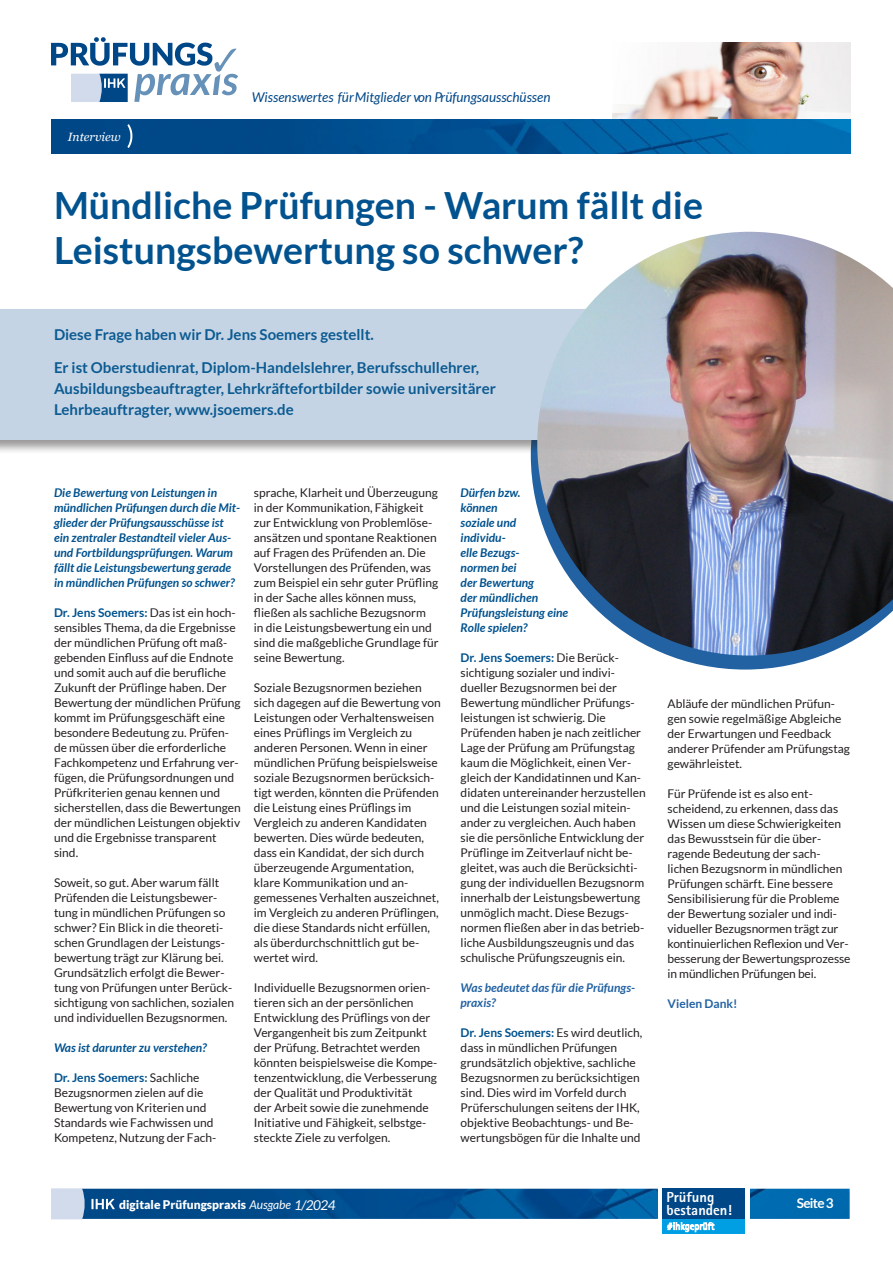
<style>
.page{position:relative;width:893px;height:1263px;background:#fff}
.page>*{position:absolute;margin:0;border:0;box-sizing:border-box;transform-origin:0 0}
.t1{font:700 37.5px/45px "Lato";color:#01528e}
.t2{font:700 15px/21px "Lato";color:#0c5b92}
.t3{font:800 14.55px/13.5px "Rotis Sans Serif Std";color:#fff}
.t4{font:italic 13.5px "Lato";color:#004787}
.t5{font:700 13.5px "Lato";letter-spacing:-.05em;color:#fff}
.t6{font:12px/15px "Lato";color:#231f20}
.t7{font:italic 700 12px/15px "Lato";color:#01528e}
.t8{font:italic 700 12px/15px "Lato";color:#2262a3}
.t9{font:900 12px "Lato";color:#fff}
.t10{font:700 12px "Lato";color:#2262a3}
.t11{font:italic 12px "Georgia";color:#fff}
.s1{font-weight:700;color:#01528e}
.s2{font-weight:400;font-style:italic}
.s3{font-weight:400;font-style:italic;font-size:13.5px}
</style>
<div class="page">
<svg style="left:531px;top:454px;width:292px;height:215px"></svg>
<div style="left:0;top:307px;width:638px;height:147px;background:#231f20;opacity:.46"></div>
<div style="left:0;top:310px;width:624px;height:130px;background:#c5d4e4"></div>
<img style="left:115px;top:1189px;width:735px;height:30px">
<div style="left:51px;top:119px;width:799px;height:34px;background:#004787"></div>
<svg style="left:51px;top:1188px;width:64px;height:31px;background:#7da0c3"></svg>
<svg style="left:51px;top:37px;width:187px;height:65px"></svg>
<img style="left:612px;top:43px;width:238px;height:76px">
<img style="left:127px;top:119px;width:723px;height:34px">
<svg style="left:128px;top:124px;width:4px;height:24px"></svg>
<div style="left:658px;top:1183px;width:91px;height:53px;background:#fff"></div>
<div style="left:662px;top:1188px;width:83px;height:31px;background:#004787"></div>
<div style="left:662px;top:1219px;width:83px;height:14px;background:#009ee3"></div>
<svg style="left:667px;top:1222px;width:47px;height:10px"></svg>
<img style="left:537px;top:232px;width:356px;height:423px">
<p class="t11" style="left:68px;top:129px;width:54px">Interview</p>
<p class="t4" style="left:252px;top:90px;width:300px">Wissenswertes für Mitglieder von Prüfungsausschüssen</p>
<p class="t1" style="left:54px;top:183px;width:651px">Mündliche Prüfungen - Warum fällt die<br>Leistungsbewertung so schwer?</p>
<p class="t2" style="left:54px;top:324px;width:321px">Diese Frage haben wir Dr. Jens Soemers gestellt.</p>
<p class="t2" style="left:54px;top:357px;width:443px">Er ist Oberstudienrat, Diplom-Handelslehrer, Berufsschullehrer,<br>Ausbildungsbeauftragter, Lehrkräftefortbilder sowie universitärer<br>Lehrbeauftragter, www.jsoemers.de</p>
<p class="t7" style="left:54px;top:486px;width:188px">Die Bewertung von Leistungen in mündlichen Prüfungen durch die Mit&shy;glieder der Prüfungsausschüsse ist ein zentraler Bestandteil vieler Aus&shy;und Fortbildungsprüfungen. Warum fällt die Leistungsbewertung gerade in mündlichen Prüfungen so schwer?</p>
<p class="t6" style="left:54px;top:605px;width:188px"><span class="s1">Dr. Jens Soemers:</span> Das ist ein hoch&shy;sensibles Thema, da die Ergebnisse der mündlichen Prüfung oft maß&shy;gebenden Einfluss auf die Endnote und somit auch auf die berufliche<br>Zukunft der Prüflinge haben. Der<br>Bewertung der mündlichen Prüfung kommt im Prüfungsgeschäft eine besondere Bedeutung zu. Prüfen&shy;de müssen über die erforderliche<br>Fachkompetenz und Erfahrung ver&shy;fügen, die Prüfungsordnungen und<br>Prüfkriterien genau kennen und sicherstellen, dass die Bewertungen der mündlichen Leistungen objektiv und die Ergebnisse transparent sind.</p>
<p class="t6" style="left:54px;top:875px;width:182px">Soweit, so gut. Aber warum fällt Prüfenden die Leistungsbewer&shy;tung in mündlichen Prüfungen so schwer? Ein Blick in die theoreti&shy;schen Grundlagen der Leistungs&shy;bewertung trägt zur Klärung bei.<br>Grundsätzlich erfolgt die Bewer&shy;tung von Prüfungen unter Berück&shy;sichtigung von sachlichen, sozialen und individuellen Bezugsnormen.</p>
<p class="t7" style="left:54px;top:1041px;width:154px">Was ist darunter zu verstehen?</p>
<p class="t6" style="left:54px;top:1070px;width:164px"><span class="s1">Dr. Jens Soemers:</span> Sachliche<br>Bezugsnormen zielen auf die<br>Bewertung von Kriterien und<br>Standards wie Fachwissen und<br>Kompetenz, Nutzung der Fach-</p>
<p class="t6" style="left:254px;top:485px;width:186px">sprache, Klarheit und Überzeugung in der Kommunikation, Fähigkeit zur Entwicklung von Problemlöse&shy;ansätzen und spontane Reaktionen auf Fragen des Prüfenden an. Die<br>Vorstellungen des Prüfenden, was zum Beispiel ein sehr guter Prüfling in der Sache alles können muss, fließen als sachliche Bezugsnorm<br>in die Leistungsbewertung ein und sind die maßgebliche Grundlage für seine Bewertung.</p>
<p class="t6" style="left:254px;top:680px;width:188px">Soziale Bezugsnormen beziehen sich dagegen auf die Bewertung von<br>Leistungen oder Verhaltensweisen eines Prüflings im Vergleich zu anderen Personen. Wenn in einer mündlichen Prüfung beispielsweise soziale Bezugsnormen berücksich&shy;tigt werden, könnten die Prüfenden die Leistung eines Prüflings im<br>Vergleich zu anderen Kandidaten bewerten. Dies würde bedeuten, dass ein Kandidat, der sich durch überzeugende Argumentation, klare Kommunikation und an&shy;gemessenes Verhalten auszeichnet, im Vergleich zu anderen Prüflingen, die diese Standards nicht erfüllen, als überdurchschnittlich gut be&shy;wertet wird.</p>
<p class="t6" style="left:254px;top:980px;width:185px">Individuelle Bezugsnormen orien&shy;tieren sich an der persönlichen Entwicklung des Prüflings von der Vergangenheit bis zum Zeitpunkt der Prüfung. Betrachtet werden könnten beispielsweise die Kompe&shy;tenzentwicklung, die Verbesserung der Qualität und Produktivität<br>der Arbeit sowie die zunehmende Initiative und Fähigkeit, selbstge&shy;steckte Ziele zu verfolgen.</p>
<p class="t7" style="left:461px;top:486px;width:109px">Dürfen bzw.<br>können<br>soziale und<br>individu-<br>elle Bezugs-<br>normen bei<br>der Bewertung<br>der mündlichen<br>Prüfungsleistung eine<br>Rolle spielen?</p>
<p class="t6" style="left:461px;top:650px;width:187px"><span class="s1">Dr. Jens Soemers:</span> Die Berück&shy;sichtigung sozialer und indivi&shy;dueller Bezugsnormen bei der Bewertung mündlicher Prüfungs&shy;leistungen ist schwierig. Die Prüfenden haben je nach zeitlicher Lage der Prüfung am Prüfungstag kaum die Möglichkeit, einen Ver&shy;gleich der Kandidatinnen und Kan&shy;didaten untereinander herzustellen und die Leistungen sozial mitein&shy;ander zu vergleichen. Auch haben sie die persönliche Entwicklung der Prüflinge im Zeitverlauf nicht be&shy;gleitet, was auch die Berücksichti&shy;gung der individuellen Bezugsnorm innerhalb der Leistungsbewertung unmöglich macht. Diese Bezugs&shy;normen fließen aber in das betrieb&shy;liche Ausbildungszeugnis und das schulische Prüfungszeugnis ein.</p>
<p class="t8" style="left:461px;top:981px;width:176px">Was bedeutet das für die Prüfungs&shy;praxis?</p>
<p class="t6" style="left:461px;top:1025px;width:183px"><span class="s1">Dr. Jens Soemers:</span> Es wird deutlich, dass in mündlichen Prüfungen grundsätzlich objektive, sachliche Bezugsnormen zu berücksichtigen sind. Dies wird im Vorfeld durch</p>
<p class="t6" style="left:461px;top:1100px;width:181px">Prüferschulungen seitens der IHK, objektive Beobachtungs- und Be&shy;wertungsbögen für die Inhalte und</p>
<p class="t9" style="left:119px;top:1198px;width:218px">digitale Prüfungspraxis <span class="s2">Ausgabe</span> <span class="s3">1/2024</span></p>
<p class="t6" style="left:668px;top:696px;width:184px">Abläufe der mündlichen Prüfun&shy;gen sowie regelmäßige Abgleiche der Erwartungen und Feedback anderer Prüfender am Prüfungstag gewährleistet.</p>
<p class="t6" style="left:668px;top:786px;width:184px">Für Prüfende ist es also ent&shy;scheidend, zu erkennen, dass das<br>Wissen um diese Schwierigkeiten das Bewusstsein für die über&shy;ragende Bedeutung der sach&shy;lichen Bezugsnorm in mündlichen<br>Prüfungen schärft. Eine bessere<br>Sensibilisierung für die Probleme der Bewertung sozialer und indi&shy;vidueller Bezugsnormen trägt zur kontinuierlichen Reflexion und Ver&shy;besserung der Bewertungsprozesse in mündlichen Prüfungen bei.</p>
<p class="t10" style="left:668px;top:997px;width:71px">Vielen Dank!</p>
<p class="t3" style="left:666px;top:1190px;width:67px">Prüfung bestanden!</p>
<p class="t5" style="left:797px;top:1196px;width:38px">Seite 3</p>
</div>
